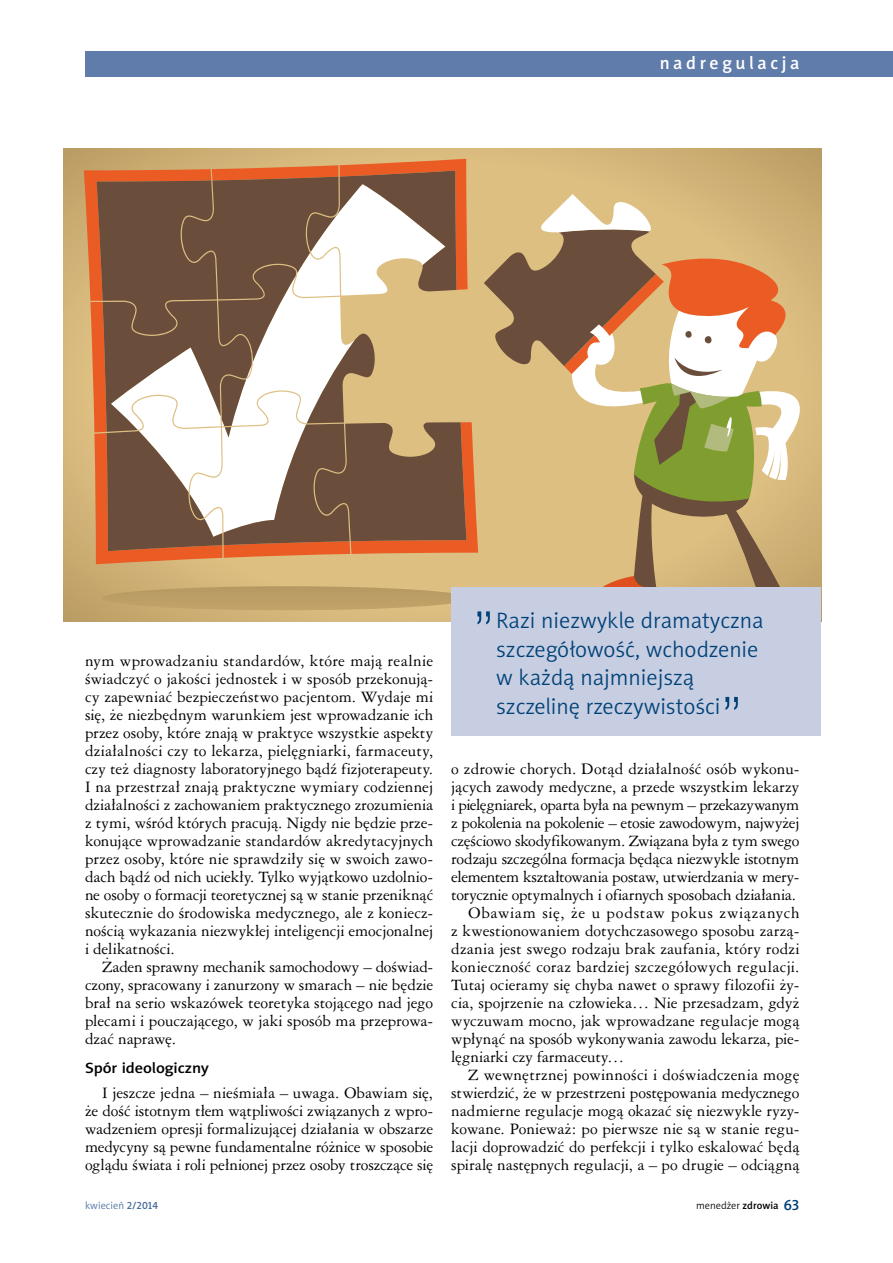
<style>
.page{position:relative;width:893px;height:1263px;background:#fff}
.page>*{position:absolute;margin:0;border:0;box-sizing:border-box;transform-origin:0 0}
.t1{font:52.5px "Swis 721 Lt PL";color:#004177}
.t2{font:22.5px/28.5px "Naomi Sans EFN Light";color:#004177}
.t3{font:18px "Naomi Sans EFN Medium";letter-spacing:.2em;color:#fff}
.t4{font:15px/18px "Ameri Garmnd PL";color:#000;text-align:justify}
.t5{font:15px "Ameri Garmnd PL";letter-spacing:-.025em;color:#000}
.t6{font:15px "Ameri Garmnd PL";letter-spacing:-.02em;color:#000}
.t7{font:15px "Ameri Garmnd PL";letter-spacing:.02em;color:#000}
.t8{font:15px "Ameri Garmnd PL";letter-spacing:.045em;color:#000}
.t9{font:15px "Naomi Sans EFN Medium";letter-spacing:-.01em;color:#000;scale:1.1 1}
.t10{font:10.5px "Naomi Sans EFN Light";color:#000}
.t11{font:10.5px "Naomi Sans EFN Light";color:#456b9c}
.s1{font-family:"Naomi Sans EFN Medium"}
.s2{font-family:"Naomi Sans EFN Medium";font-size:15px;color:#004177}
</style>
<div class="page">
<div style="left:85px;top:51px;width:808px;height:26px;background:#607caa"></div>
<svg style="left:64px;top:149px;width:757px;height:473px;background:#d2b479"></svg>
<svg style="left:484px;top:194px;width:337px;height:393px;background:#c7aa76"></svg>
<svg style="left:84px;top:159px;width:394px;height:405px"></svg>
<svg style="left:102px;top:586px;width:368px;height:24px;background:#c0a169"></svg>
<div style="left:451px;top:587px;width:370px;height:149px;background:#c7cee2"></div>
<p class="t3" style="left:660px;top:52px;width:141px">nadregulacja</p>
<p class="t4" style="left:85px;top:651px;width:350px">nym wprowadzaniu standardów, które mają realnie świadczyć o jakości jednostek i w sposób przekonują&shy;cy zapewniać bezpieczeństwo pacjentom. Wydaje mi się, że niezbędnym warunkiem jest wprowadzanie ich przez osoby, które znają w praktyce wszystkie aspekty działalności czy to lekarza, pielęgniarki, farmaceuty, czy też diagnosty laboratoryjnego bądź fizjoterapeuty.<br>I na przestrzał znają praktyczne wymiary codziennej działalności z zachowaniem praktycznego zrozumienia z tymi, wśród których pracują. Nigdy nie będzie prze&shy;konujące wprowadzanie standardów akredytacyjnych przez osoby, które nie sprawdziły się w swoich zawo&shy;dach bądź od nich uciekły. Tylko wyjątkowo uzdolnio&shy;ne osoby o formacji teoretycznej są w stanie przeniknąć skutecznie do środowiska medycznego, ale z koniecz&shy;nością wykazania niezwykłej inteligencji emocjonalnej i delikatności.</p>
<p class="t4" style="left:85px;top:957px;width:350px;text-indent:17px">Żaden sprawny mechanik samochodowy – doświad&shy;czony, spracowany i zanurzony w smarach – nie będzie brał na serio wskazówek teoretyka stojącego nad jego plecami i pouczającego, w jaki sposób ma przeprowa&shy;dzać naprawę.</p>
<p class="t9" style="left:85px;top:1059px;width:114px">Spór ideologiczny</p>
<p class="t4" style="left:85px;top:1083px;width:350px;text-indent:17px">I jeszcze jedna – nieśmiała – uwaga. Obawiam się, że dość istotnym tłem wątpliwości związanych z wpro&shy;wadzeniem opresji formalizującej działania w obszarze medycyny są pewne fundamentalne różnice w sposobie oglądu świata i roli pełnionej przez osoby troszczące się</p>
<h1 class="t1" style="left:472px;top:598px;width:24px">”</h1>
<h2 class="t2" style="left:496px;top:606px;width:269px">Razi niezwykle dramatyczna szczegółowość, wchodzenie w każdą najmniejszą szczelinę rzeczywistości</h2>
<h1 class="t1" style="left:720px;top:683px;width:24px">”</h1>
<p class="t4" style="left:451px;top:759px;width:350px">o zdrowie chorych. Dotąd działalność osób wykonu-</p>
<p class="t4" style="left:451px;top:777px;width:350px">jących zawody medyczne, a przede wszystkim lekarzy</p>
<p class="t5" style="left:451px;top:795px;width:350px">i pielęgniarek, oparta była na pewnym – przekazywanym</p>
<p class="t6" style="left:451px;top:813px;width:350px">z pokolenia na pokolenie – etosie zawodowym, najwyżej</p>
<p class="t6" style="left:451px;top:831px;width:350px">częściowo skodyfikowanym. Związana była z tym swego</p>
<p class="t4" style="left:451px;top:849px;width:350px">rodzaju szczególna formacja będąca niezwykle istotnym</p>
<p class="t5" style="left:451px;top:867px;width:350px">elementem kształtowania postaw, utwierdzania w mery-</p>
<p class="t4" style="left:451px;top:885px;width:346px">torycznie optymalnych i ofiarnych sposobach działania.</p>
<p class="t8" style="left:468px;top:903px;width:333px">Obawiam się, że u podstaw pokus związanych</p>
<p class="t4" style="left:451px;top:921px;width:350px">z kwestionowaniem dotychczasowego sposobu zarzą-</p>
<p class="t4" style="left:451px;top:939px;width:350px">dzania jest swego rodzaju brak zaufania, który rodzi</p>
<p class="t7" style="left:451px;top:957px;width:350px">konieczność coraz bardziej szczegółowych regulacji.</p>
<p class="t4" style="left:451px;top:975px;width:350px">Tutaj ocieramy się chyba nawet o sprawy filozofii ży-</p>
<p class="t4" style="left:451px;top:993px;width:350px">cia, spojrzenie na człowieka… Nie przesadzam, gdyż</p>
<p class="t4" style="left:451px;top:1011px;width:350px">wyczuwam mocno, jak wprowadzane regulacje mogą</p>
<p class="t4" style="left:451px;top:1029px;width:350px">wpłynąć na sposób wykonywania zawodu lekarza, pie-</p>
<p class="t4" style="left:451px;top:1047px;width:174px">lęgniarki czy farmaceuty…</p>
<p class="t4" style="left:468px;top:1065px;width:333px">Z wewnętrznej powinności i doświadczenia mogę</p>
<p class="t4" style="left:451px;top:1083px;width:350px">stwierdzić, że w przestrzeni postępowania medycznego</p>
<p class="t4" style="left:451px;top:1101px;width:350px">nadmierne regulacje mogą okazać się niezwykle ryzy-</p>
<p class="t4" style="left:451px;top:1119px;width:350px">kowane. Ponieważ: po pierwsze nie są w stanie regu-</p>
<p class="t4" style="left:451px;top:1137px;width:350px">lacji doprowadzić do perfekcji i tylko eskalować będą</p>
<p class="t4" style="left:451px;top:1155px;width:350px">spiralę następnych regulacji, a – po drugie – odciągną</p>
<p class="t11" style="left:85px;top:1199px;width:74px">kwiecień <span class="s1">2/2014</span></p>
<p class="t10" style="left:696px;top:1199px;width:105px">menedżer <span class="s1">zdrowia</span> <span class="s2">63</span></p>
</div>
